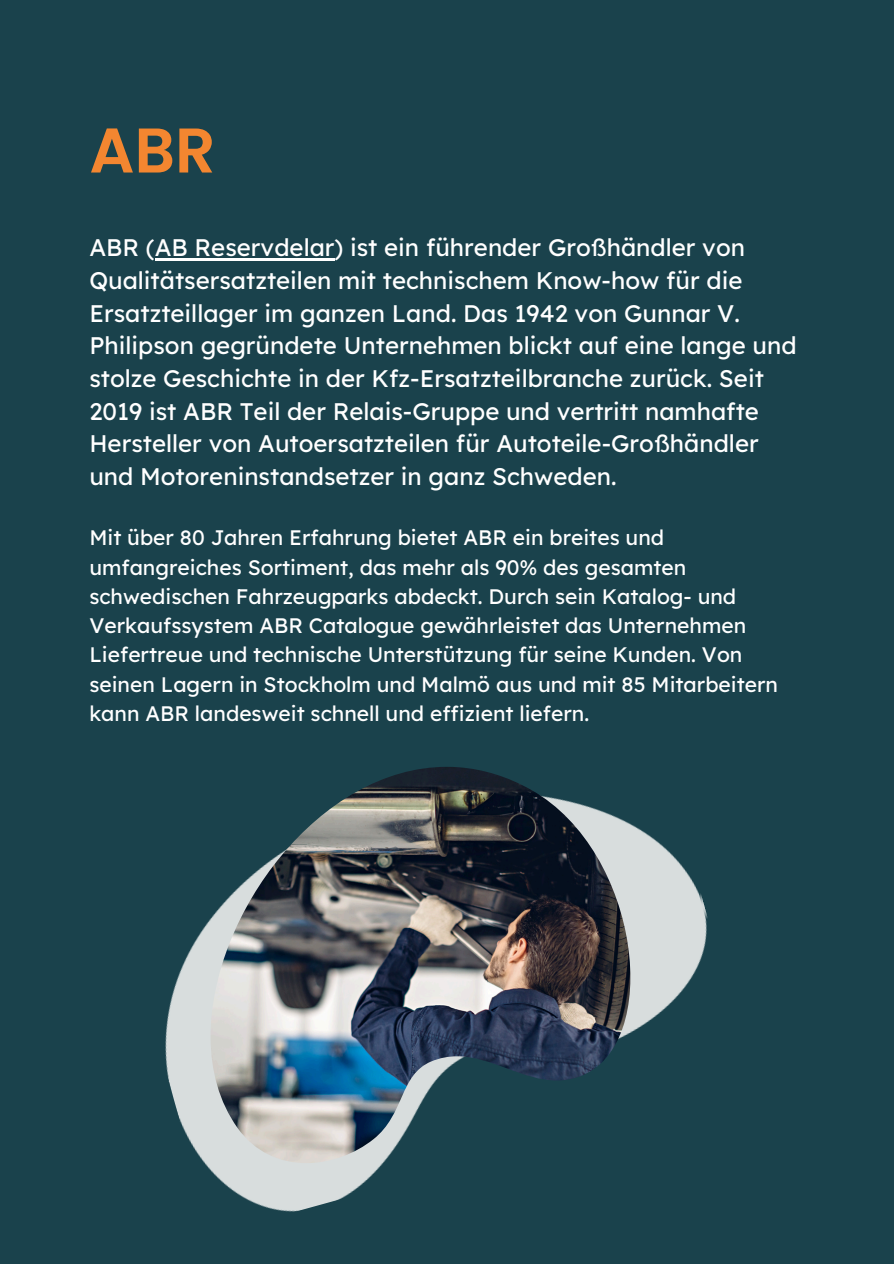
<style>
.page{position:relative;width:894px;height:1264px;background:#fff}
.page>*{position:absolute;margin:0;border:0;box-sizing:border-box;transform-origin:0 0}
.t1{font:600 63px "Poppins";color:#f38630}
.t2{font:24px/32.7px "Lexend";color:#fff}
.t3{font:21px/29.2px "Lexend";color:#fff}
</style>
<div class="page">
<div style="left:0;top:0;width:893px;height:1263px;background:#1a424c"></div>
<img style="left:165px;top:823px;width:543px;height:389px">
<img style="left:210px;top:767px;width:420px;height:395px">
<hr style="left:155px;top:259px;width:179px;height:2px;background:#fff">
<h2 class="t1" style="left:89px;top:106px;width:127px">ABR</h2>
<p class="t2" style="left:89px;top:231px;width:708px">ABR (AB Reservdelar) ist ein führender Großhändler von Qualitätsersatzteilen mit technischem Know-how für die Ersatzteillager im ganzen Land. Das 1942 von Gunnar V.<br>Philipson gegründete Unternehmen blickt auf eine lange und stolze Geschichte in der Kfz-Ersatzteilbranche zurück. Seit 2019 ist ABR Teil der Relais-Gruppe und vertritt namhafte Hersteller von Autoersatzteilen für Autoteile-Großhändler und Motoreninstandsetzer in ganz Schweden.</p>
<p class="t3" style="left:89px;top:522px;width:690px">Mit über 80 Jahren Erfahrung bietet ABR ein breites und umfangreiches Sortiment, das mehr als 90% des gesamten schwedischen Fahrzeugparks abdeckt. Durch sein Katalog- und Verkaufssystem ABR Catalogue gewährleistet das Unternehmen Liefertreue und technische Unterstützung für seine Kunden. Von seinen Lagern in Stockholm und Malmö aus und mit 85 Mitarbeitern kann ABR landesweit schnell und effizient liefern.</p>
</div>
